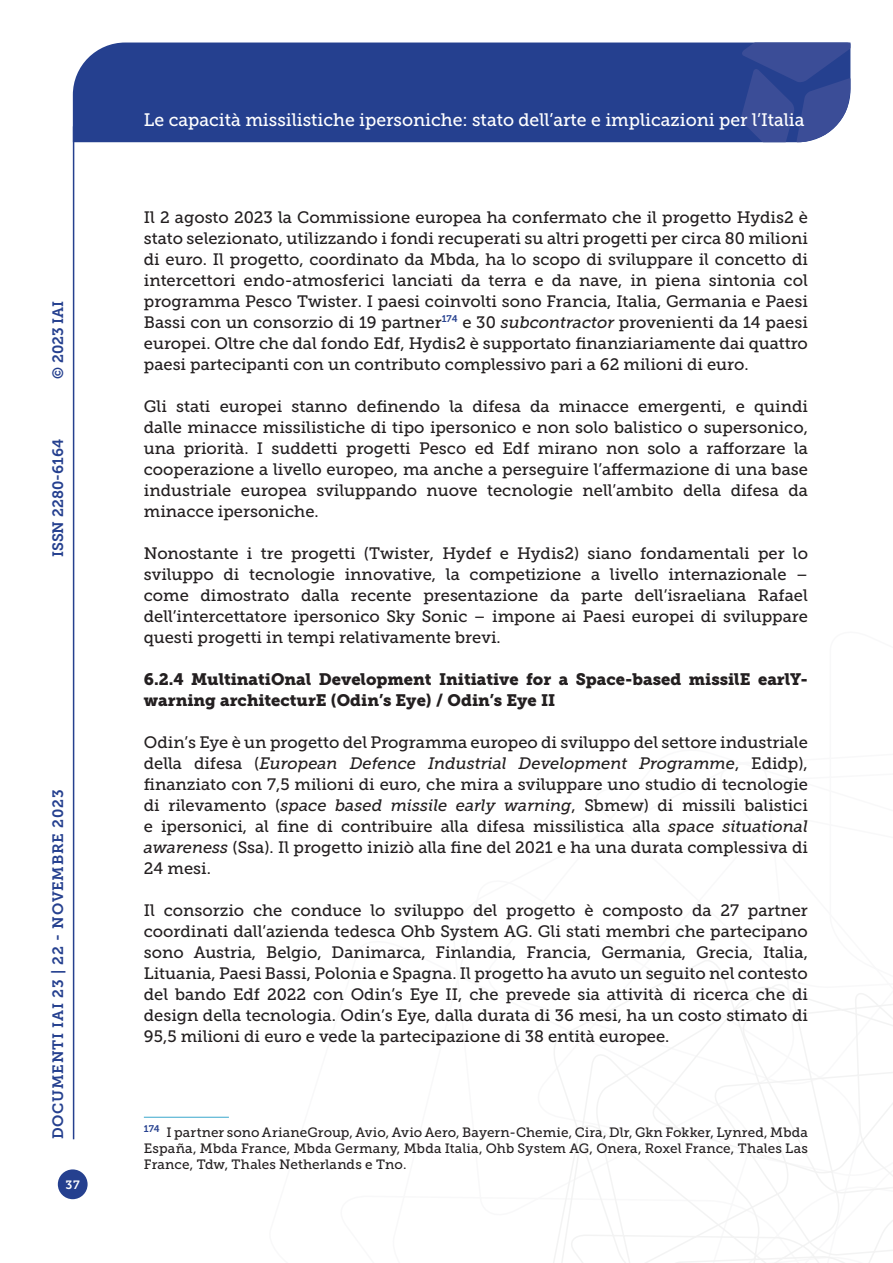
<style>
.page{position:relative;width:893px;height:1263px;background:#fff}
.page>*{position:absolute;margin:0;border:0;box-sizing:border-box;transform-origin:0 0}
.t1{font:18px "Museo Slab 500";color:#fff}
.Testo{font:16.5px/21px "Museo Slab 500";color:#231f20;text-align:justify}
.Testo-2{font:16.5px/21px "Museo Slab 900";color:#231f20}
.t2{font:15px "Museo Slab 700";letter-spacing:.05em;color:#25408f}
.t3{font:15px "Museo Slab 700";color:#25408f}
.Nota{font:13.5px/16.2px "Museo Slab 500";letter-spacing:.005em;color:#231f20;text-align:justify}
.t4{font:12px "Museo Slab 700";color:#fff}
.s1{font-style:italic}
</style>
<div class="page">
<svg style="left:553px;top:960px;width:340px;height:303px"></svg>
<div style="left:73px;top:43px;width:668px;height:99px;background:#25408f"></div>
<svg style="left:741px;top:43px;width:109px;height:99px"></svg>
<div style="left:58px;top:1169px;width:30px;height:30px;background:#25408f;border-radius:50%"></div>
<hr style="left:73px;top:126px;width:1px;height:1013px;background:#25408f">
<hr style="left:144px;top:1117px;width:85px;height:1px;background:#39a7cc">
<p class="t2" style="left:50px;top:379px;width:80px;rotate:-90deg">© 2023 IAI</p>
<p class="t3" style="left:50px;top:557px;width:120px;rotate:-90deg">ISSN 2280-6164</p>
<p class="t2" style="left:50px;top:1139px;width:351px;rotate:-90deg">DOCUMENTI IAI 23 | 22 - NOVEMBRE 2023</p>
<p class="t4" style="left:65px;top:1178px;width:16px">37</p>
<p class="t1" style="left:144px;top:110px;width:662px">Le capacità missilistiche ipersoniche: stato dell’arte e implicazioni per l’Italia</p>
<p class="Testo" style="left:144px;top:207px;width:666px">Il 2 agosto 2023 la Commissione europea ha confermato che il progetto Hydis2 è stato selezionato, utilizzando i fondi recuperati su altri progetti per circa 80 milioni di euro. Il progetto, coordinato da Mbda, ha lo scopo di sviluppare il concetto di intercettori endo-atmosferici lanciati da terra e da nave, in piena sintonia col programma Pesco Twister. I paesi coinvolti sono Francia, Italia, Germania e Paesi Bassi con un consorzio di 19 partner<sup>174</sup> e 30 <span class="s1">subcontractor</span> provenienti da 14 paesi europei. Oltre che dal fondo Edf, Hydis2 è supportato finanziariamente dai quattro paesi partecipanti con un contributo complessivo pari a 62 milioni di euro.</p>
<p class="Testo" style="left:144px;top:396px;width:666px">Gli stati europei stanno definendo la difesa da minacce emergenti, e quindi dalle minacce missilistiche di tipo ipersonico e non solo balistico o supersonico, una priorità. I suddetti progetti Pesco ed Edf mirano non solo a rafforzare la cooperazione a livello europeo, ma anche a perseguire l’affermazione di una base industriale europea sviluppando nuove tecnologie nell’ambito della difesa da minacce ipersoniche.</p>
<p class="Testo" style="left:144px;top:543px;width:666px">Nonostante i tre progetti (Twister, Hydef e Hydis2) siano fondamentali per lo sviluppo di tecnologie innovative, la competizione a livello internazionale – come dimostrato dalla recente presentazione da parte dell’israeliana Rafael dell’intercettatore ipersonico Sky Sonic – impone ai Paesi europei di sviluppare questi progetti in tempi relativamente brevi.</p>
<p class="Testo-2" style="left:144px;top:668px;width:666px">6.2.4 MultinatiOnal Development Initiative for a Space-based missilE earlY&shy;warning architecturE (Odin’s Eye) / Odin’s Eye II</p>
<p class="Testo" style="left:144px;top:732px;width:666px">Odin’s Eye è un progetto del Programma europeo di sviluppo del settore industriale della difesa (<span class="s1">European Defence Industrial Development Programme</span>, Edidp), finanziato con 7,5 milioni di euro, che mira a sviluppare uno studio di tecnologie di rilevamento (<span class="s1">space based missile early warning</span>, Sbmew) di missili balistici e ipersonici, al fine di contribuire alla difesa missilistica alla <span class="s1">space situational awareness</span> (Ssa). Il progetto iniziò alla fine del 2021 e ha una durata complessiva di 24 mesi.</p>
<p class="Testo" style="left:144px;top:900px;width:666px">Il consorzio che conduce lo sviluppo del progetto è composto da 27 partner coordinati dall’azienda tedesca Ohb System AG. Gli stati membri che partecipano sono Austria, Belgio, Danimarca, Finlandia, Francia, Germania, Grecia, Italia, Lituania, Paesi Bassi, Polonia e Spagna. Il progetto ha avuto un seguito nel contesto del bando Edf 2022 con Odin’s Eye II, che prevede sia attività di ricerca che di design della tecnologia. Odin’s Eye, dalla durata di 36 mesi, ha un costo stimato di 95,5 milioni di euro e vede la partecipazione di 38 entità europee.</p>
<p class="Nota" style="left:144px;top:1124px;width:666px"><sup>174</sup> I partner sono ArianeGroup, Avio, Avio Aero, Bayern-Chemie, Cira, Dlr, Gkn Fokker, Lynred, Mbda España, Mbda France, Mbda Germany, Mbda Italia, Ohb System AG, Onera, Roxel France, Thales Las France, Tdw, Thales Netherlands e Tno.</p>
</div>
